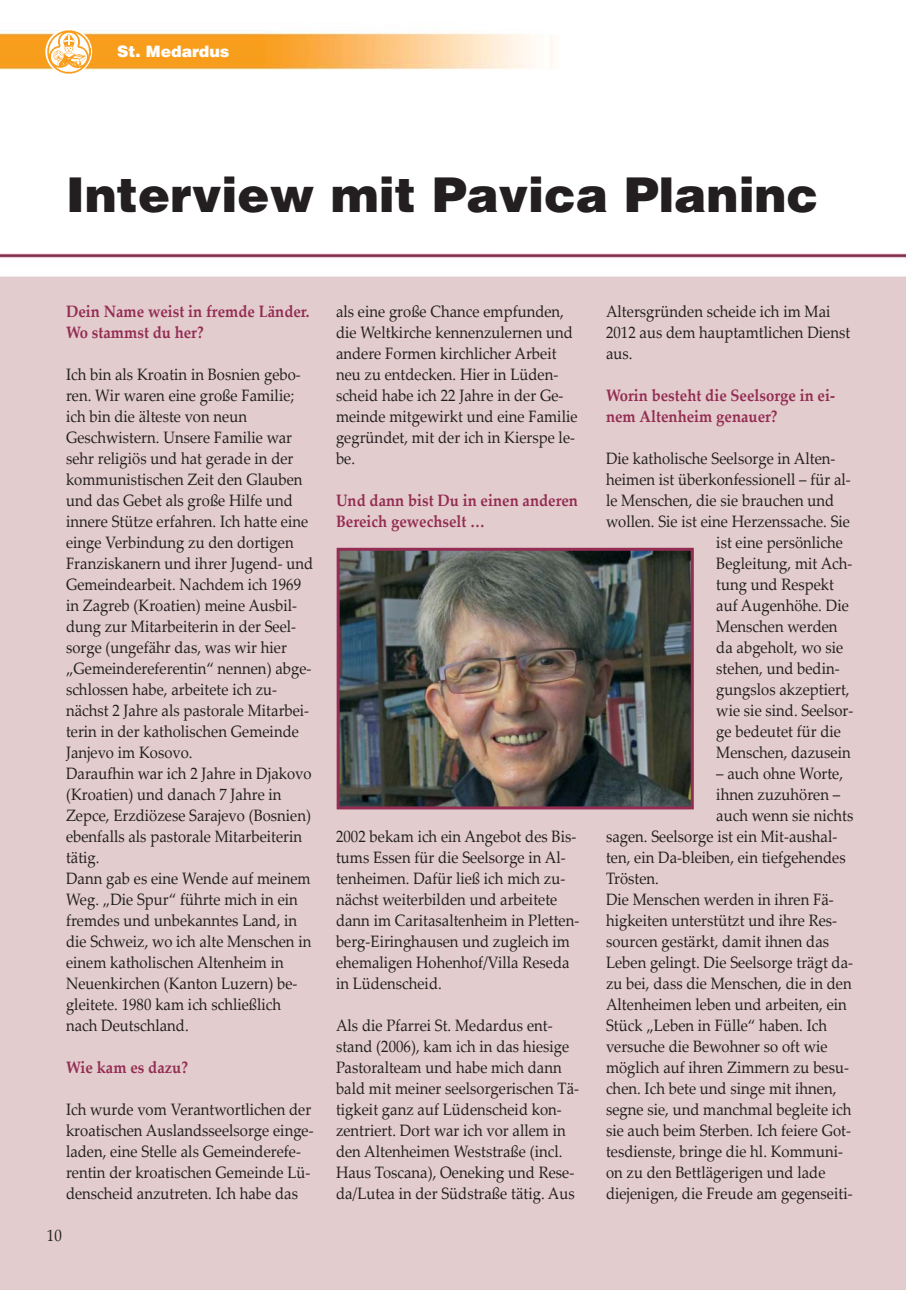
<style>
.page{position:relative;width:906px;height:1290px;background:#fff}
.page>*{position:absolute;margin:0;border:0;box-sizing:border-box;transform-origin:0 0}
.t1{font:900 48px "Helvetica";color:#231f20}
.t2{font:16.5px/21px "Palatino Linotype";color:#231f20;scale:.9 1}
.t3{font:700 16.5px/21px "Palatino Linotype";color:#942d53;scale:.9 1}
.t4{font:900 15.75px "Helvetica";color:#fff}
</style>
<div class="page">
<img style="left:1px;top:30px;width:905px;height:1259px">
<svg style="left:45px;top:28px;width:47px;height:47px"></svg>
<img style="left:48px;top:31px;width:42px;height:42px">
<img style="left:341px;top:552px;width:349px;height:253px">
<div style="left:337px;top:548px;width:357px;height:261px;border:3px solid #942d53"></div>
<p class="t4" style="left:117px;top:46px;width:114px">St. Medardus</p>
<h1 class="t1" style="left:66px;top:177px;width:754px">Interview mit Pavica Planinc</h1>
<p class="t3" style="left:66px;top:303px;width:272px">Dein Name weist in fremde Länder.<br>Wo stammst du her?</p>
<p class="t2" style="left:66px;top:366px;width:276px">Ich bin als Kroatin in Bosnien gebo&shy;ren. Wir waren eine große Familie; ich bin die älteste von neun<br>Geschwistern. Unsere Familie war sehr religiös und hat gerade in der kommunistischen Zeit den Glauben und das Gebet als große Hilfe und innere Stütze erfahren. Ich hatte eine einge Verbindung zu den dortigen<br>Franziskanern und ihrer Jugend- und<br>Gemeindearbeit. Nachdem ich 1969 in Zagreb (Kroatien) meine Ausbil&shy;dung zur Mitarbeiterin in der Seel&shy;sorge (ungefähr das, was wir hier „Gemeindereferentin“ nennen) abge&shy;schlossen habe, arbeitete ich zu&shy;nächst 2 Jahre als pastorale Mitarbei&shy;terin in der katholischen Gemeinde<br>Janjevo im Kosovo.<br>Daraufhin war ich 2 Jahre in Djakovo (Kroatien) und danach 7 Jahre in<br>Zepce, Erzdiözese Sarajevo (Bosnien) ebenfalls als pastorale Mitarbeiterin tätig.<br>Dann gab es eine Wende auf meinem<br>Weg. „Die Spur“ führte mich in ein fremdes und unbekanntes Land, in die Schweiz, wo ich alte Menschen in einem katholischen Altenheim in<br>Neuenkirchen (Kanton Luzern) be&shy;gleitete. 1980 kam ich schließlich nach Deutschland.</p>
<p class="t3" style="left:66px;top:1059px;width:137px">Wie kam es dazu?</p>
<p class="t2" style="left:66px;top:1101px;width:277px">Ich wurde vom Verantwortlichen der kroatischen Auslandsseelsorge einge&shy;laden, eine Stelle als Gemeinderefe&shy;rentin der kroatischen Gemeinde Lü&shy;denscheid anzutreten. Ich habe das</p>
<p class="t2" style="left:47px;top:1227px;width:18px">10</p>
<p class="t2" style="left:336px;top:303px;width:270px">als eine große Chance empfunden, die Weltkirche kennenzulernen und andere Formen kirchlicher Arbeit neu zu entdecken. Hier in Lüden&shy;scheid habe ich 22 Jahre in der Ge&shy;meinde mitgewirkt und eine Familie gegründet, mit der ich in Kierspe le&shy;be.</p>
<p class="t3" style="left:336px;top:492px;width:270px">Und dann bist Du in einen anderen<br>Bereich gewechselt …</p>
<p class="t2" style="left:336px;top:828px;width:272px">2002 bekam ich ein Angebot des Bis&shy;tums Essen für die Seelsorge in Al&shy;tenheimen. Dafür ließ ich mich zu&shy;nächst weiterbilden und arbeitete dann im Caritasaltenheim in Pletten&shy;berg-Eiringhausen und zugleich im ehemaligen Hohenhof/Villa Reseda in Lüdenscheid.</p>
<p class="t2" style="left:336px;top:1017px;width:272px">Als die Pfarrei St. Medardus ent&shy;stand (2006), kam ich in das hiesige Pastoralteam und habe mich dann bald mit meiner seelsorgerischen Tä&shy;tigkeit ganz auf Lüdenscheid kon&shy;zentriert. Dort war ich vor allem in den Altenheimen Weststraße (incl.<br>Haus Toscana), Oeneking und Rese&shy;da/Lutea in der Südstraße tätig. Aus</p>
<p class="t2" style="left:606px;top:303px;width:273px">Altersgründen scheide ich im Mai<br>2012 aus dem hauptamtlichen Dienst aus.</p>
<p class="t3" style="left:606px;top:387px;width:256px">Worin besteht die Seelsorge in ei&shy;nem Altenheim genauer?</p>
<p class="t2" style="left:606px;top:450px;width:256px">Die katholische Seelsorge in Alten-</p>
<p class="t2" style="left:606px;top:471px;width:274px">heimen ist überkonfessionell – für al-</p>
<p class="t2" style="left:606px;top:492px;width:255px">le Menschen, die sie brauchen und</p>
<p class="t2" style="left:606px;top:513px;width:273px">wollen. Sie ist eine Herzenssache. Sie</p>
<p class="t2" style="left:716px;top:534px;width:142px">ist eine persönliche</p>
<p class="t2" style="left:716px;top:555px;width:153px">Begleitung, mit Ach-</p>
<p class="t2" style="left:716px;top:576px;width:132px">tung und Respekt</p>
<p class="t2" style="left:716px;top:597px;width:149px">auf Augenhöhe. Die</p>
<p class="t2" style="left:716px;top:618px;width:136px">Menschen werden</p>
<p class="t2" style="left:716px;top:639px;width:143px">da abgeholt, wo sie</p>
<p class="t2" style="left:716px;top:660px;width:139px">stehen, und bedin-</p>
<p class="t2" style="left:716px;top:681px;width:150px">gungslos akzeptiert,</p>
<p class="t2" style="left:716px;top:702px;width:154px">wie sie sind. Seelsor-</p>
<p class="t2" style="left:716px;top:723px;width:140px">ge bedeutet für die</p>
<p class="t2" style="left:716px;top:744px;width:151px">Menschen, dazusein</p>
<p class="t2" style="left:716px;top:765px;width:142px">– auch ohne Worte,</p>
<p class="t2" style="left:716px;top:786px;width:139px">ihnen zuzuhören –</p>
<p class="t2" style="left:716px;top:807px;width:154px">auch wenn sie nichts</p>
<p class="t2" style="left:606px;top:828px;width:258px">sagen. Seelsorge ist ein Mit-aushal-</p>
<p class="t2" style="left:606px;top:849px;width:268px">ten, ein Da-bleiben, ein tiefgehendes</p>
<p class="t2" style="left:606px;top:870px;width:60px">Trösten.</p>
<p class="t2" style="left:606px;top:891px;width:255px">Die Menschen werden in ihren Fä-</p>
<p class="t2" style="left:606px;top:912px;width:258px">higkeiten unterstützt und ihre Res-</p>
<p class="t2" style="left:606px;top:933px;width:249px">sourcen gestärkt, damit ihnen das</p>
<p class="t2" style="left:606px;top:954px;width:276px">Leben gelingt. Die Seelsorge trägt da-</p>
<p class="t2" style="left:606px;top:975px;width:275px">zu bei, dass die Menschen, die in den</p>
<p class="t2" style="left:606px;top:996px;width:269px">Altenheimen leben und arbeiten, ein</p>
<p class="t2" style="left:606px;top:1017px;width:247px">Stück „Leben in Fülle“ haben. Ich</p>
<p class="t2" style="left:606px;top:1038px;width:248px">versuche die Bewohner so oft wie</p>
<p class="t2" style="left:606px;top:1059px;width:272px">möglich auf ihren Zimmern zu besu-</p>
<p class="t2" style="left:606px;top:1080px;width:258px">chen. Ich bete und singe mit ihnen,</p>
<p class="t2" style="left:606px;top:1101px;width:274px">segne sie, und manchmal begleite ich</p>
<p class="t2" style="left:606px;top:1122px;width:274px">sie auch beim Sterben. Ich feiere Got-</p>
<p class="t2" style="left:606px;top:1143px;width:265px">tesdienste, bringe die hl. Kommuni-</p>
<p class="t2" style="left:606px;top:1164px;width:245px">on zu den Bettlägerigen und lade</p>
<p class="t2" style="left:606px;top:1185px;width:276px">diejenigen, die Freude am gegenseiti-</p>
</div>
